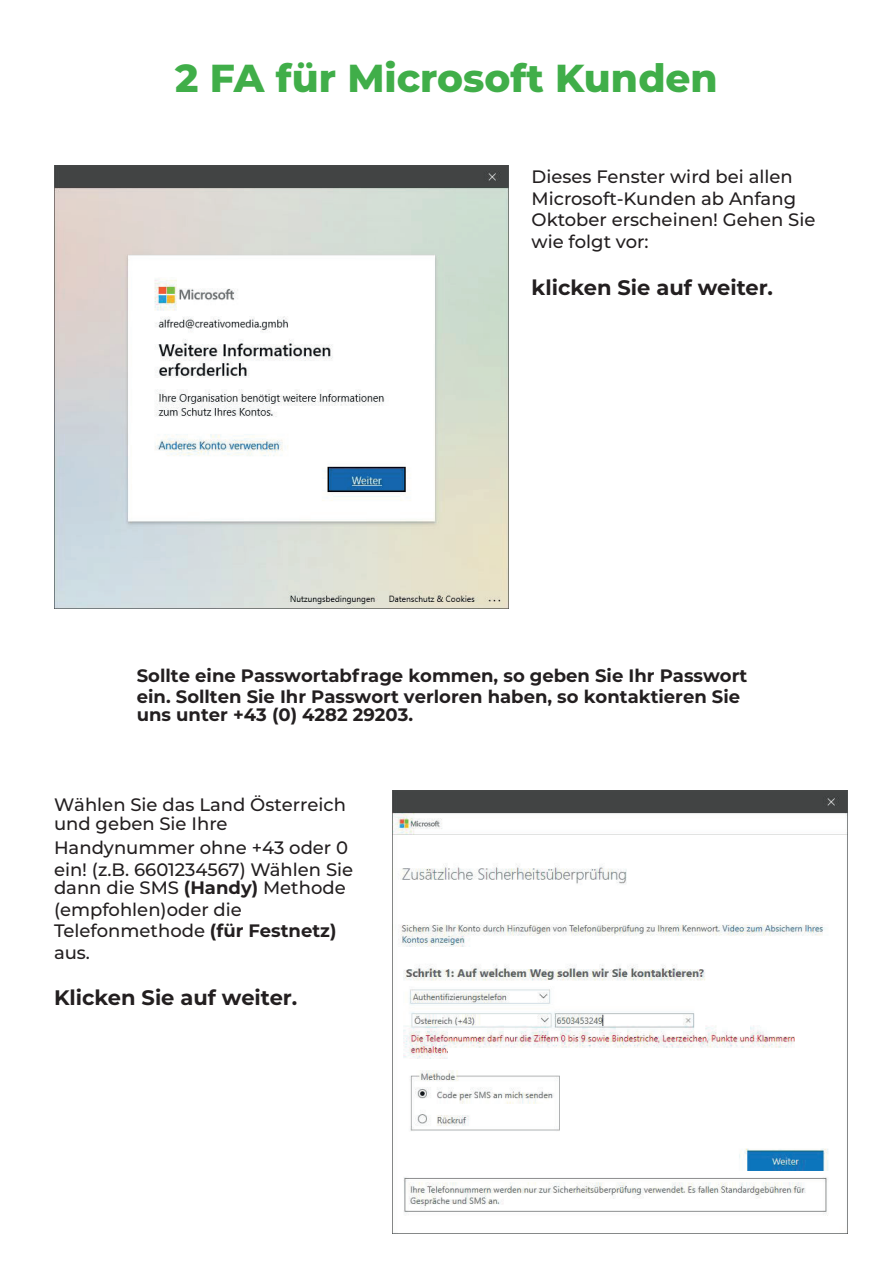
<style>
.page{position:relative;width:893px;height:1263px;background:#fff}
.page>*{position:absolute;margin:0;border:0;box-sizing:border-box;transform-origin:0 0}
.t1{font:800 39px "Montserrat";color:#40ae49}
.t2{font:700 21px "Montserrat";color:#231f20}
.t3{font:500 18px/21.5px "Montserrat";color:#231f20}
.t4{font:700 18px/21.1px "Montserrat";color:#231f20}
.s1{font-weight:700}
</style>
<div class="page">
<img style="left:54px;top:166px;width:455px;height:442px">
<img style="left:393px;top:791px;width:455px;height:442px">
<h1 class="t1" style="left:175px;top:49px;width:544px">2 FA für Microsoft Kunden</h1>
<p class="t3" style="left:531px;top:165px;width:285px">Dieses Fenster wird bei allen<br>Microsoft-Kunden ab Anfang<br>Oktober erscheinen! Gehen Sie wie folgt vor:</p>
<p class="t2" style="left:531px;top:272px;width:243px">klicken Sie auf weiter.</p>
<p class="t4" style="left:137px;top:664px;width:612px">Sollte eine Passwortabfrage kommen, so geben Sie Ihr Passwort ein. Sollten Sie Ihr Passwort verloren haben, so kontaktieren Sie</p>
<p class="t4" style="left:137px;top:703px;width:278px">uns unter +43 (0) 4282 29203.</p>
<p class="t3" style="left:54px;top:795px;width:294px;line-height:18.5px">Wählen Sie das Land Österreich und geben Sie Ihre</p>
<p class="t3" style="left:54px;top:836px;width:301px">Handynummer ohne +43 oder 0 ein! (z.B. 6601234567) Wählen Sie</p>
<p class="t3" style="left:54px;top:876px;width:293px">dann die SMS <span class="s1">(Handy)</span> Methode (empfohlen)oder die<br>Telefonmethode <span class="s1">(für Festnetz) </span>aus.</p>
<p class="t2" style="left:54px;top:983px;width:245px">Klicken Sie auf weiter.</p>
</div>
